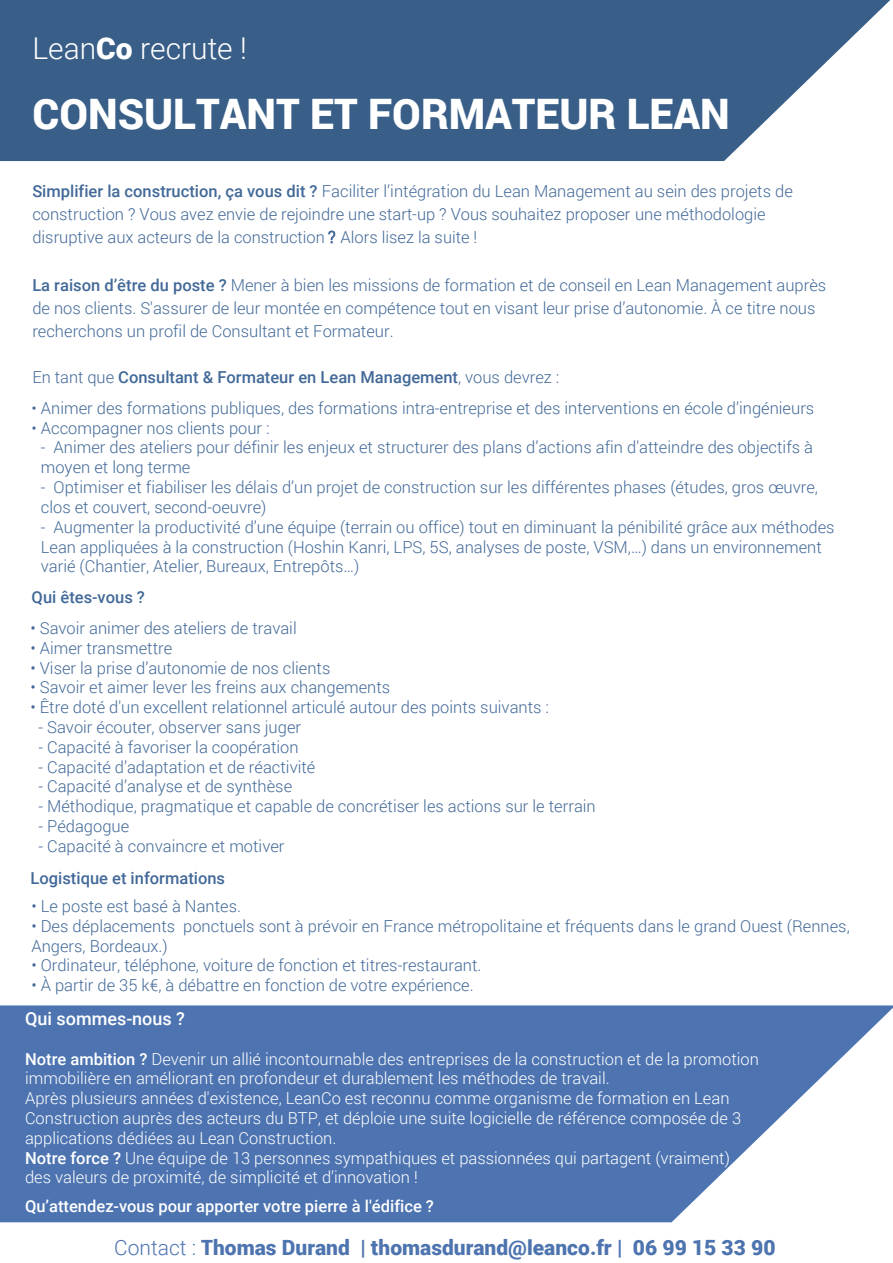
<style>
.page{position:relative;width:893px;height:1263px;background:#fff}
.page>*{position:absolute;margin:0;border:0;box-sizing:border-box;transform-origin:0 0}
.t1{font:900 42px "Roboto";color:#fff}
.t2{font:300 30px "Roboto";color:#fff}
.t3{font:900 21px "Roboto";color:#4e74b0}
.t4{font:500 18px "Roboto";color:#fff}
.t5{font:300 16.5px/19.8px "Roboto";color:#426998}
.t6{font:300 16.5px/19.8px "Roboto";color:#fff}
.t7{font:500 16.5px "Roboto";color:#426998}
.t8{font:500 16.5px "Roboto";color:#fff}
.s1{font-weight:900}
.s2{font-weight:500}
.s3{font-weight:300}
</style>
<div class="page">
<svg style="left:0;top:0;width:890px;height:161px;background:#4b6d93"></svg>
<svg style="left:0;top:1005px;width:893px;height:217px;background:#6385ba"></svg>
<p class="t2" style="left:32px;top:27px;width:216px">Lean<span class="s1">Co</span> recrute !</p>
<p class="t1" style="left:32px;top:84px;width:699px">CONSULTANT ET FORMATEUR LEAN</p>
<p class="t5" style="left:32px;top:179px;width:762px;line-height:23px"><span class="s2">Simplifier la construction, ça vous dit ?</span> Faciliter l’intégration du Lean Management au sein des projets de construction ? Vous avez envie de rejoindre une start-up ? Vous souhaitez proposer une méthodologie disruptive aux acteurs de la construction ? Alors lisez la suite !</p>
<p class="t5" style="left:32px;top:273px;width:795px;line-height:23px"><span class="s2">La raison d’être du poste ?</span> Mener à bien les missions de formation et de conseil en Lean Management auprès de nos clients. S'assurer de leur montée en compétence tout en visant leur prise d’autonomie. À ce titre nous recherchons un profil de Consultant et Formateur.</p>
<p class="t7" style="left:32px;top:366px;width:529px"><span class="s3">En tant que</span> Consultant &amp; Formateur en Lean Management<span class="s3">, vous devrez :</span></p>
<p class="t5" style="left:32px;top:397px;width:784px">• Animer des formations publiques, des formations intra-entreprise et des interventions en école d’ingénieurs</p>
<p class="t5" style="left:32px;top:417px;width:240px">• Accompagner nos clients pour :</p>
<p class="t5" style="left:41px;top:437px;width:774px">- Animer des ateliers pour définir les enjeux et structurer des plans d’actions afin d'atteindre des objectifs à moyen et long terme</p>
<p class="t5" style="left:41px;top:477px;width:779px">- Optimiser et fiabiliser les délais d’un projet de construction sur les différentes phases (études, gros œuvre, clos et couvert, second-oeuvre)</p>
<p class="t5" style="left:41px;top:516px;width:795px">- Augmenter la productivité d’une équipe (terrain ou office) tout en diminuant la pénibilité grâce aux méthodes<br>Lean appliquées à la construction (Hoshin Kanri, LPS, 5S, analyses de poste, VSM,…) dans un environnement varié (Chantier, Atelier, Bureaux, Entrepôts…)</p>
<p class="t7" style="left:32px;top:586px;width:115px">Qui êtes-vous ?</p>
<p class="t5" style="left:30px;top:618px;width:268px">• Savoir animer des ateliers de travail</p>
<p class="t5" style="left:30px;top:637px;width:143px">• Aimer transmettre</p>
<p class="t5" style="left:30px;top:657px;width:302px">• Viser la prise d’autonomie de nos clients</p>
<p class="t5" style="left:30px;top:677px;width:361px">• Savoir et aimer lever les freins aux changements</p>
<p class="t5" style="left:30px;top:697px;width:520px">• Être doté d'un excellent relationnel articulé autour des points suivants :</p>
<p class="t5" style="left:38px;top:717px;width:264px">- Savoir écouter, observer sans juger</p>
<p class="t5" style="left:38px;top:736px;width:262px">- Capacité à favoriser la coopération</p>
<p class="t5" style="left:38px;top:756px;width:278px">- Capacité d’adaptation et de réactivité</p>
<p class="t5" style="left:38px;top:776px;width:255px">- Capacité d’analyse et de synthèse</p>
<p class="t5" style="left:38px;top:796px;width:559px">- Méthodique, pragmatique et capable de concrétiser les actions sur le terrain</p>
<p class="t5" style="left:38px;top:816px;width:92px">- Pédagogue</p>
<p class="t5" style="left:38px;top:835px;width:248px">- Capacité à convaincre et motiver</p>
<p class="t7" style="left:31px;top:866px;width:196px">Logistique et informations</p>
<p class="t5" style="left:31px;top:896px;width:211px">• Le poste est basé à Nantes.</p>
<p class="t5" style="left:31px;top:915px;width:820px">• Des déplacements ponctuels sont à prévoir en France métropolitaine et fréquents dans le grand Ouest (Rennes,<br>Angers, Bordeaux.)</p>
<p class="t5" style="left:31px;top:955px;width:452px">• Ordinateur, téléphone, voiture de fonction et titres-restaurant.</p>
<p class="t5" style="left:31px;top:975px;width:444px">• À partir de 35 k€, à débattre en fonction de votre expérience.</p>
<p class="t4" style="left:25px;top:1006px;width:161px">Qui sommes-nous ?</p>
<p class="t6" style="left:25px;top:1048px;width:735px"><span class="s2">Notre ambition ?</span> Devenir un allié incontournable des entreprises de la construction et de la promotion immobilière en améliorant en profondeur et durablement les méthodes de travail.<br>Après plusieurs années d'existence, LeanCo est reconnu comme organisme de formation en Lean Construction auprès des acteurs du BTP, et déploie une suite logicielle de référence composée de 3 applications dédiées au Lean Construction.<br><span class="s2">Notre force ?</span> Une équipe de 13 personnes sympathiques et passionnées qui partagent (vraiment) des valeurs de proximité, de simplicité et d’innovation !</p>
<p class="t8" style="left:25px;top:1195px;width:410px">Qu’attendez-vous pour apporter votre pierre à l'édifice ?</p>
<p class="t3" style="left:114px;top:1232px;width:663px"><span class="s3">Contact :</span> Thomas Durand | thomasdurand@leanco.fr | 06 99 15 33 90</p>
</div>
